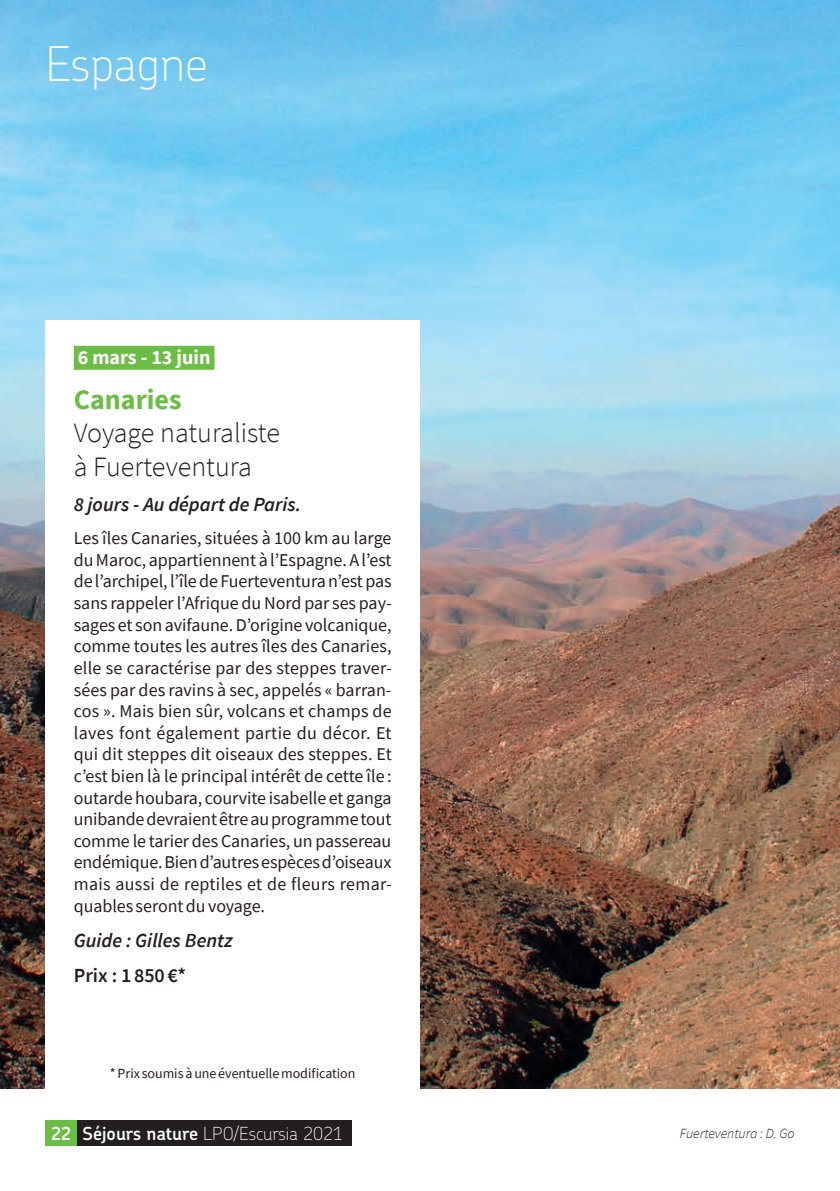
<style>
.page{position:relative;width:840px;height:1191px;background:#fff}
.page>*{position:absolute;margin:0;border:0;box-sizing:border-box;transform-origin:0 0}
.t1{font:100 48px "Chevin Pro";color:#fff}
.t2{font:300 28px/33.6px "Source Sans Pro";color:#231f20}
.t3{font:700 28px "Source Sans Pro";color:#6cbd45}
.t4{font:italic 600 20px "Source Sans Pro";color:#231f20}
.t5{font:700 20px "Source Sans Pro";color:#fff}
.t6{font:600 20px "Source Sans Pro";color:#231f20}
.t7{font:18px/21.6px "Source Sans Pro";letter-spacing:.005em;color:#231f20;text-align:justify}
.t8{font:100 18px "Chevin Pro";color:#fff}
.t9{font:14px "Source Sans Pro";letter-spacing:-.005em;color:#231f20}
.t10{font:italic 300 14px "Source Sans Pro";color:#231f20}
.s1{font-weight:600}
</style>
<div class="page">
<img style="left:0;top:0;width:839px;height:1089px">
<div style="left:45px;top:320px;width:375px;height:782px;background:#fff"></div>
<div style="left:74px;top:346px;width:140px;height:24px;background:#6cbd45"></div>
<div style="left:77px;top:1120px;width:274px;height:25px;background:#231f20"></div>
<div style="left:45px;top:1120px;width:32px;height:25px;background:#6cbd45"></div>
<hr style="left:839px;top:0;width:1px;height:1089px;background:#231f20">
<h1 class="t1" style="left:45px;top:31px;width:164px">Espagne</h1>
<p class="t5" style="left:78px;top:343px;width:134px">6 mars - 13 juin</p>
<h2 class="t3" style="left:74px;top:380px;width:109px">Canaries</h2>
<h2 class="t2" style="left:74px;top:416px;width:207px">Voyage naturaliste à Fuerteventura</h2>
<p class="t4" style="left:74px;top:491px;width:229px">8 jours - Au départ de Paris.</p>
<p class="t7" style="left:74px;top:527px;width:319px">Les îles Canaries, situées à 100 km au large du Maroc, appartiennent à l’Espagne. A l’est de l’archipel, l’île de Fuerteventura n’est pas sans rappeler l’Afrique du Nord par ses pay&shy;sages et son avifaune. D’origine volcanique, comme toutes les autres îles des Canaries, elle se caractérise par des steppes traver&shy;sées par des ravins à sec, appelés « barran&shy;cos ». Mais bien sûr, volcans et champs de laves font également partie du décor. Et qui dit steppes dit oiseaux des steppes. Et c’est bien là le principal intérêt de cette île : outarde houbara, courvite isabelle et ganga unibande devraient être au programme tout comme le tarier des Canaries, un passereau endémique. Bien d’autres espèces d’oiseaux mais aussi de reptiles et de fleurs remar&shy;quables seront du voyage.</p>
<p class="t4" style="left:74px;top:927px;width:160px">Guide : Gilles Bentz</p>
<p class="t6" style="left:74px;top:962px;width:114px">Prix : 1850€*</p>
<p class="t9" style="left:110px;top:1064px;width:247px">* Prix soumis à une éventuelle modification</p>
<p class="t8" style="left:51px;top:1121px;width:294px"><span class="s1">22 Séjours nature</span> LPO/Escursia 2021</p>
<p class="t10" style="left:679px;top:1125px;width:116px">Fuerteventura : D. Go</p>
</div>
